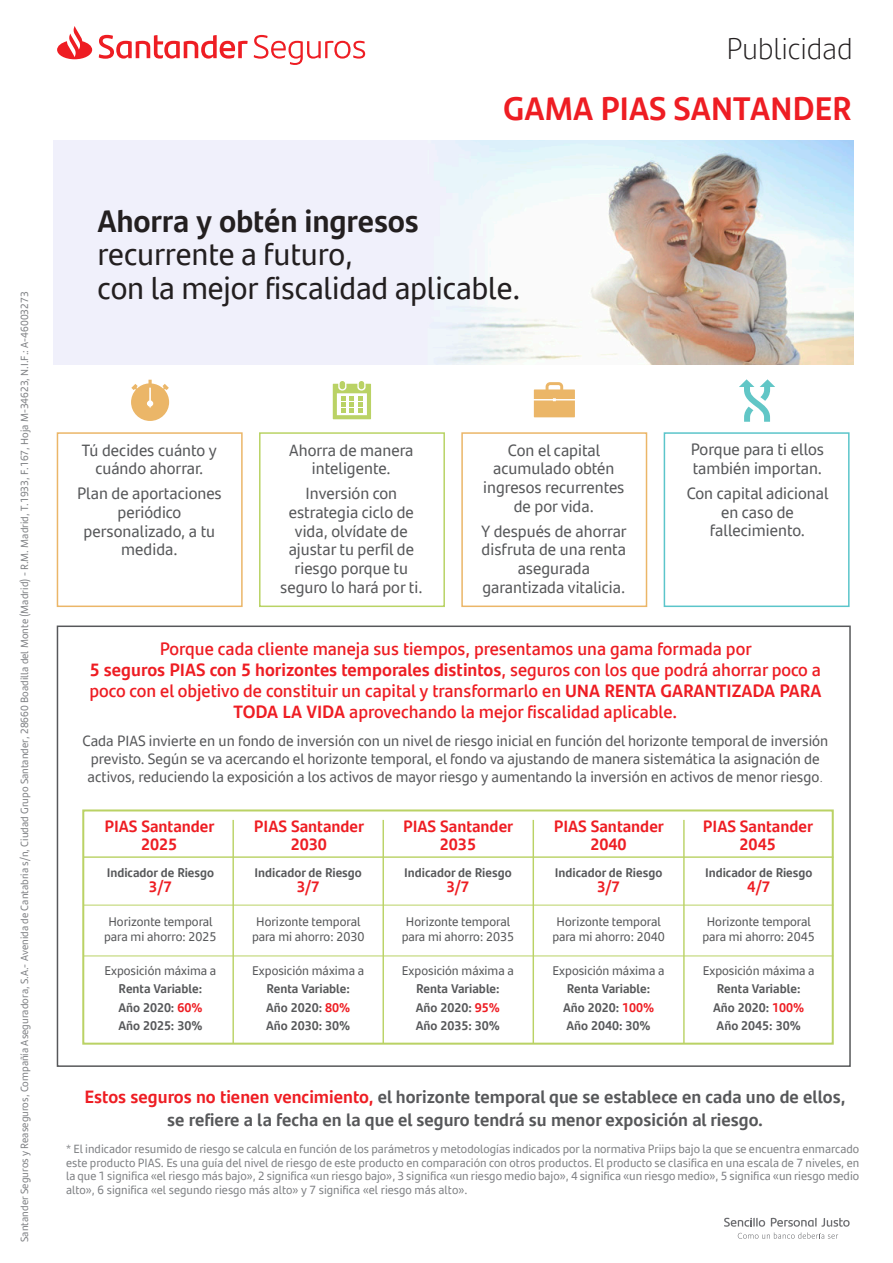
<style>
.page{position:relative;width:893px;height:1263px;background:#fff}
.page>*{position:absolute;margin:0;border:0;box-sizing:border-box;transform-origin:0 0}
.t1{font:700 33px "Santander Text";letter-spacing:-.005em;color:#ee1d23}
.t2{font:31.5px/33.6px "Santander Text";letter-spacing:-.005em;color:#231f20}
.t3{font:700 31.5px "Santander Text";letter-spacing:-.005em;color:#231f20}
.t4{font:300 30px "Santander Text";letter-spacing:-.005em;color:#231f20}
.t5{font:600 18px/21px "Santander Text";color:#ee1d23;text-align:center}
.t6{font:700 18px/22.5px "Santander Text";color:#57585a;text-align:center}
.t7{font:16.5px/18.8px "Santander Text";color:#57585a;text-align:center}
.t8{font:700 16.5px/18.3px "Santander Text";color:#ee1d23;text-align:center}
.t9{font:700 15.3px "Santander Text";color:#ee1d23}
.t10{font:15px/18px "Santander Text";color:#57585a;text-align:center}
.t11{font:700 12.75px/18.1px "Santander Text";color:#57585a;text-align:justify}
.t12{font:12.75px/15.3px "Santander Text";color:#57585a;text-align:center}
.t13{font:12px/13.5px "Santander Text";color:#808285;text-align:justify}
.t14{font:10.5px "Santander Text";color:#808285}
.s1{font-weight:700}
.s2{font-family:"Santander Micro Text";font-weight:300}
.s3{color:#ee1d23}
</style>
<div class="page">
<img style="left:54px;top:141px;width:800px;height:224px">
<svg style="left:254px;top:35px;width:111px;height:30px"></svg>
<svg style="left:57px;top:26px;width:191px;height:33px"></svg>
<svg style="left:724px;top:1218px;width:126px;height:21px"></svg>
<hr style="left:84px;top:856px;width:749px;height:2px;background:#bad265">
<hr style="left:84px;top:905px;width:749px;height:1px;background:#bad265">
<hr style="left:84px;top:955px;width:749px;height:1px;background:#bad265">
<hr style="left:232px;top:820px;width:2px;height:223px;background:#bad265">
<hr style="left:383px;top:820px;width:1px;height:223px;background:#bad265">
<hr style="left:533px;top:820px;width:1px;height:223px;background:#bad265">
<hr style="left:683px;top:820px;width:2px;height:223px;background:#bad265">
<div style="left:82px;top:809px;width:752px;height:236px;border:2px solid #bad265"></div>
<svg style="left:534px;top:382px;width:41px;height:35px"></svg>
<svg style="left:131px;top:380px;width:38px;height:41px"></svg>
<svg style="left:739px;top:379px;width:36px;height:43px"></svg>
<div style="left:340px;top:381px;width:5px;height:8px;background:#bad265;border-radius:3px"></div>
<div style="left:359px;top:381px;width:5px;height:8px;background:#bad265;border-radius:3px"></div>
<svg style="left:333px;top:384px;width:38px;height:35px"></svg>
<div style="left:57px;top:432px;width:186px;height:175px;border:2px solid #ebb668"></div>
<div style="left:57px;top:625px;width:794px;height:442px;border:2px solid #57585a"></div>
<div style="left:259px;top:432px;width:186px;height:175px;border:2px solid #b9d365"></div>
<div style="left:461px;top:432px;width:186px;height:175px;border:2px solid #ebb668"></div>
<div style="left:664px;top:432px;width:186px;height:175px;border:2px solid #5bc5ca"></div>
<p class="t14" style="left:17px;top:1242px;width:952px;rotate:-90deg">Santander Seguros y Reaseguros, Compañía Aseguradora, S.A.- Avenida de Cantabria s/n, Ciudad Grupo Santander, 28660 Boadilla del Monte (Madrid) - R.M. Madrid, T.1933, F.167, Hoja M-34623, N.I.F.: A-46003273</p>
<h3 class="t4" style="left:726px;top:26px;width:128px">Publicidad</h3>
<h1 class="t1" style="left:503px;top:83px;width:349px">GAMA PIAS SANTANDER</h1>
<h2 class="t3" style="left:97px;top:196px;width:323px">Ahorra y obtén ingresos</h2>
<h2 class="t2" style="left:97px;top:236px;width:425px">recurrente a futuro,<br>con la mejor fiscalidad aplicable.</h2>
<h3 class="t7" style="left:82px;top:440px;width:136px">Tú decides cuánto y cuándo ahorrar.</h3>
<h3 class="t7" style="left:77px;top:483px;width:146px">Plan de aportaciones periódico personalizado, a tu medida.</h3>
<h3 class="t7" style="left:289px;top:440px;width:126px">Ahorra de manera inteligente.</h3>
<h3 class="t7" style="left:280px;top:483px;width:144px">Inversión con estrategia ciclo de vida, olvídate de ajustar tu perfil de riesgo porque tu seguro lo hará por ti.</h3>
<h3 class="t7" style="left:483px;top:439px;width:143px">Con el capital acumulado obtén ingresos recurrentes de por vida.</h3>
<h3 class="t7" style="left:481px;top:520px;width:147px">Y después de ahorrar disfruta de una renta asegurada garantizada vitalicia.</h3>
<h3 class="t7" style="left:691px;top:439px;width:135px;text-align:left">Porque para ti ellos también importan.</h3>
<h3 class="t7" style="left:687px;top:483px;width:143px">Con capital adicional en caso de fallecimiento.</h3>
<p class="t5" style="left:89px;top:637px;width:733px">Porque cada cliente maneja sus tiempos, presentamos una gama formada por<br><span class="s1">5 seguros PIAS con 5 horizontes temporales distintos</span>, seguros con los que podrá ahorrar poco a poco con el objetivo de constituir un capital y transformarlo en <span class="s1">UNA RENTA GARANTIZADA PARA TODA LA VIDA</span> aprovechando la mejor fiscalidad aplicable.</p>
<p class="t10" style="left:82px;top:731px;width:747px">Cada PIAS invierte en un fondo de inversión con un nivel de riesgo inicial en función del horizonte temporal de inversión previsto. Según se va acercando el horizonte temporal, el fondo va ajustando de manera sistemática la asignación de activos, reduciendo la exposición a los activos de mayor riesgo y aumentando la inversión en activos de menor riesgo<span class="s2">.</span></p>
<h3 class="t8" style="left:104px;top:816px;width:112px">PIAS Santander<br>2025</h3>
<h3 class="t8" style="left:254px;top:816px;width:112px">PIAS Santander<br>2030</h3>
<h3 class="t8" style="left:403px;top:816px;width:112px">PIAS Santander<br>2035</h3>
<h3 class="t8" style="left:554px;top:816px;width:112px">PIAS Santander<br>2040</h3>
<h3 class="t8" style="left:703px;top:816px;width:112px">PIAS Santander<br>2045</h3>
<p class="t11" style="left:107px;top:863px;width:109px">Indicador de Riesgo</p>
<p class="t9" style="left:149px;top:875px;width:24px">3/7</p>
<p class="t12" style="left:104px;top:913px;width:114px">Horizonte temporal para mi ahorro: 2025</p>
<p class="t12" style="left:104px;top:962px;width:113px">Exposición máxima a</p>
<p class="t11" style="left:118px;top:979px;width:86px">Renta Variable:<br>Año 2020: <span class="s3">60% </span>Año 2025: 30%</p>
<p class="t11" style="left:255px;top:863px;width:109px">Indicador de Riesgo</p>
<p class="t9" style="left:297px;top:875px;width:24px">3/7</p>
<p class="t12" style="left:252px;top:913px;width:114px">Horizonte temporal para mi ahorro: 2030</p>
<p class="t12" style="left:252px;top:962px;width:113px">Exposición máxima a</p>
<p class="t11" style="left:266px;top:979px;width:86px">Renta Variable:<br>Año 2020: <span class="s3">80% </span>Año 2030: 30%</p>
<p class="t11" style="left:404px;top:863px;width:109px">Indicador de Riesgo</p>
<p class="t9" style="left:446px;top:875px;width:24px">3/7</p>
<p class="t12" style="left:402px;top:913px;width:114px">Horizonte temporal para mi ahorro: 2035</p>
<p class="t12" style="left:402px;top:962px;width:113px">Exposición máxima a</p>
<p class="t11" style="left:416px;top:979px;width:86px">Renta Variable:<br>Año 2020: <span class="s3">95% </span>Año 2035: 30%</p>
<p class="t11" style="left:555px;top:863px;width:109px">Indicador de Riesgo</p>
<p class="t9" style="left:597px;top:875px;width:24px">3/7</p>
<p class="t12" style="left:552px;top:913px;width:114px">Horizonte temporal para mi ahorro: 2040</p>
<p class="t12" style="left:553px;top:962px;width:113px">Exposición máxima a</p>
<p class="t11" style="left:563px;top:979px;width:93px;text-align:left">Renta Variable:<br>Año 2020: <span class="s3">100%<br></span>Año 2040: 30%</p>
<p class="t11" style="left:705px;top:863px;width:109px">Indicador de Riesgo</p>
<p class="t9" style="left:747px;top:875px;width:24px">4/7</p>
<p class="t12" style="left:703px;top:913px;width:114px">Horizonte temporal para mi ahorro: 2045</p>
<p class="t12" style="left:703px;top:962px;width:113px">Exposición máxima a</p>
<p class="t11" style="left:713px;top:979px;width:93px;text-align:left">Renta Variable:<br>Año 2020: <span class="s3">100%<br></span>Año 2045: 30%</p>
<h3 class="t6" style="left:85px;top:1085px;width:763px"><span class="s3">Estos seguros no tienen vencimiento,</span> el horizonte temporal que se establece en cada uno de ellos, se refiere a la fecha en la que el seguro tendrá su menor exposición al riesgo.</h3>
<p class="t13" style="left:66px;top:1141px;width:795px">* El indicador resumido de riesgo se calcula en función de los parámetros y metodologías indicados por la normativa Priips bajo la que se encuentra enmarcado este producto PIAS. Es una guía del nivel de riesgo de este producto en comparación con otros productos. El producto se clasifica en una escala de 7 niveles, en la que 1 significa «el riesgo más bajo», 2 significa «un riesgo bajo», 3 significa «un riesgo medio bajo», 4 significa «un riesgo medio», 5 significa «un riesgo medio alto», 6 significa «el segundo riesgo más alto» y 7 significa «el riesgo más alto».</p>
</div>
